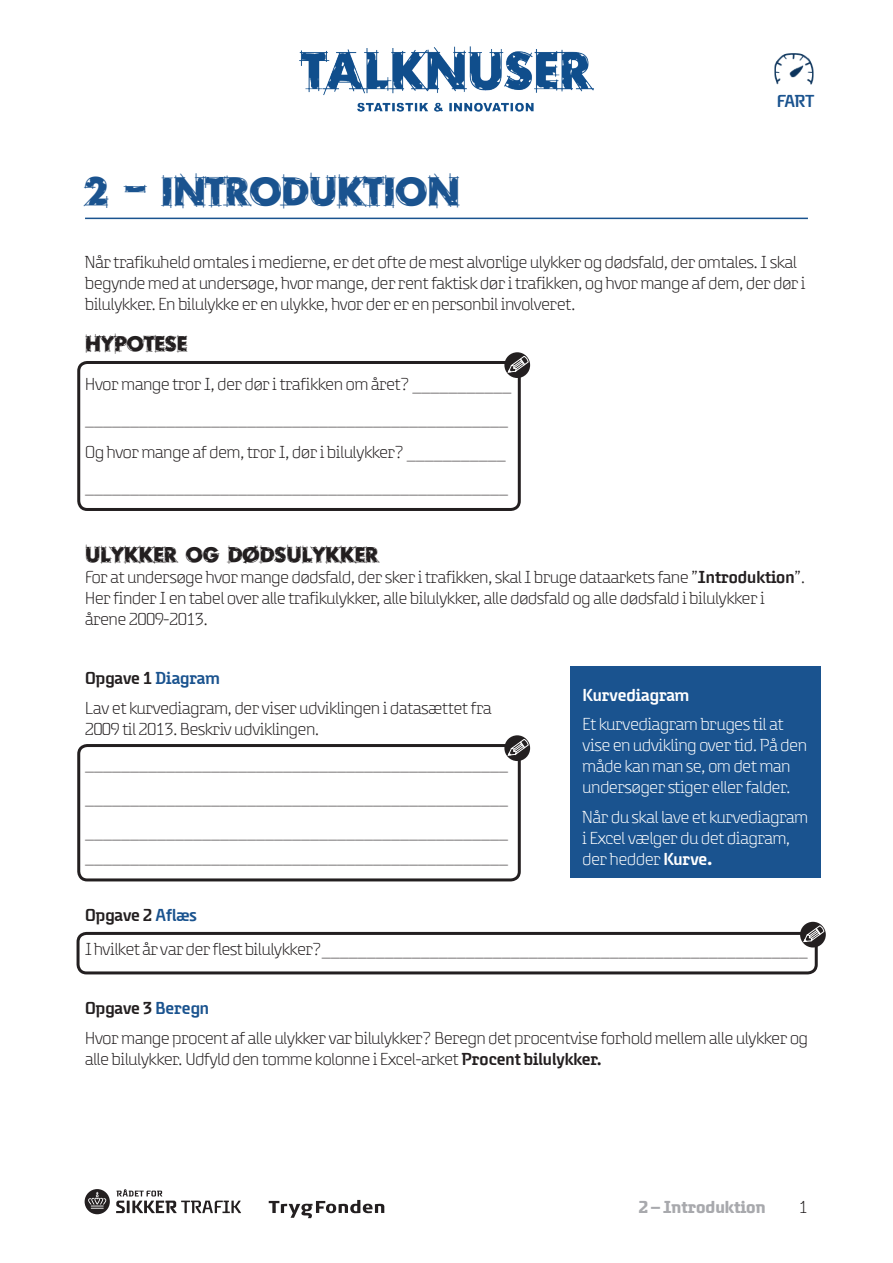
<style>
.page{position:relative;width:893px;height:1263px;background:#fff}
.page>*{position:absolute;margin:0;border:0;box-sizing:border-box;transform-origin:0 0}
.Heading_1{font:39px "Rough Draft";color:#1a538f}
.Heading_2{font:21px "Rough Draft";color:#231f20}
.t1{font:300 18px/21px "Safety";color:#231f20}
.t2{font:300 18px/21px "Safety";color:#fff}
.t3{font:600 18px "Safety";color:#231f20}
.t4{font:700 18px "Safety";color:#a8a9ad}
.Heading_3{font:600 18px "Safety";color:#fff}
.t5{font:600 18px "Safety";color:#1a538f}
.s1{font-weight:600}
.s2{color:#1a538f}
.s3{font-weight:700}
</style>
<div class="page">
<div style="left:85px;top:1189px;width:25px;height:25px;background:#231f20;border-radius:50%"></div>
<svg style="left:88px;top:1192px;width:18px;height:17px"></svg>
<svg style="left:116px;top:1189px;width:125px;height:24px"></svg>
<svg style="left:269px;top:1200px;width:115px;height:18px"></svg>
<img style="left:299px;top:47px;width:295px;height:65px">
<img style="left:774px;top:53px;width:40px;height:32px">
<hr style="left:85px;top:218px;width:723px;height:1px;background:#1a538f">
<div style="left:77px;top:361px;width:444px;height:150px;border:3px solid #231f20;border-radius:9px"></div>
<svg style="left:504px;top:352px;width:26px;height:26px"></svg>
<svg style="left:508px;top:356px;width:20px;height:16px"></svg>
<div style="left:77px;top:744px;width:444px;height:137px;border:3px solid #231f20;border-radius:9px"></div>
<svg style="left:504px;top:735px;width:26px;height:26px"></svg>
<svg style="left:508px;top:739px;width:20px;height:16px"></svg>
<div style="left:570px;top:666px;width:251px;height:211px;background:#1a538f"></div>
<div style="left:77px;top:932px;width:741px;height:42px;border:3px solid #231f20;border-radius:9px"></div>
<div style="left:800px;top:922px;width:26px;height:25px;background:#231f20;border-radius:50%"></div>
<svg style="left:803px;top:925px;width:21px;height:17px"></svg>
<p class="Heading_1" style="left:85px;top:166px;width:376px">2 – INTRODUKTION</p>
<p class="t5" style="left:777px;top:91px;width:39px">FART</p>
<p class="t1" style="left:85px;top:252px;width:722px">Når trafikuheld omtales i medierne, er det ofte de mest alvorlige ulykker og dødsfald, der omtales. I skal begynde med at undersøge, hvor mange, der rent faktisk dør i trafikken, og hvor mange af dem, der dør i bilulykker. En bilulykke er en ulykke, hvor der er en personbil involveret.</p>
<p class="Heading_2" style="left:85px;top:330px;width:104px">HYPOTESE</p>
<p class="t1" style="left:85px;top:373px;width:428px">Hvor mange tror I, der dør i trafikken om året? ___________</p>
<p class="t1" style="left:85px;top:407px;width:424px">_______________________________________________</p>
<p class="t1" style="left:85px;top:441px;width:422px">Og hvor mange af dem, tror I, dør i bilulykker? ___________</p>
<p class="t1" style="left:85px;top:475px;width:424px">_______________________________________________</p>
<p class="Heading_2" style="left:85px;top:541px;width:295px">ULYKKER OG DØDSULYKKER</p>
<p class="t1" style="left:85px;top:567px;width:721px">For at undersøge hvor mange dødsfald, der sker i trafikken, skal I bruge dataarkets fane ”<span class="s1">Introduktion</span>”.<br>Her finder I en tabel over alle trafikulykker, alle bilulykker, alle dødsfald og alle dødsfald i bilulykker i årene 2009-2013.</p>
<p class="t3" style="left:85px;top:669px;width:136px">Opgave 1 <span class="s2">Diagram</span></p>
<p class="t1" style="left:85px;top:697px;width:408px">Lav et kurvediagram, der viser udviklingen i datasættet fra<br>2009 til 2013. Beskriv udviklingen.</p>
<p class="t1" style="left:85px;top:752px;width:424px">_______________________________________________</p>
<p class="t1" style="left:85px;top:786px;width:424px">_______________________________________________</p>
<p class="t1" style="left:85px;top:818px;width:424px;line-height:25.5px">_______________________________________________ _______________________________________________</p>
<p class="Heading_3" style="left:583px;top:685px;width:108px">Kurvediagram</p>
<p class="t2" style="left:583px;top:713px;width:226px">Et kurvediagram bruges til at vise en udvikling over tid. På den måde kan man se, om det man undersøger stiger eller falder.</p>
<p class="t2" style="left:583px;top:806px;width:227px">Når du skal lave et kurvediagram i Excel vælger du det diagram, der hedder <span class="s1">Kurve</span><span class="s3">.</span></p>
<p class="t3" style="left:85px;top:906px;width:113px">Opgave 2 <span class="s2">Aflæs</span></p>
<p class="t1" style="left:85px;top:938px;width:724px">I hvilket år var der flest bilulykker?______________________________________________________</p>
<p class="t3" style="left:85px;top:998px;width:126px">Opgave 3 <span class="s2">Beregn</span></p>
<p class="t1" style="left:85px;top:1027px;width:724px">Hvor mange procent af alle ulykker var bilulykker? Beregn det procentvise forhold mellem alle ulykker og alle bilulykker. Udfyld den tomme kolonne i Excel-arket <span class="s1">Procent bilulykker.</span></p>
<p class="t4" style="left:638px;top:1197px;width:129px">2 – Introduktion</p>
<p class="t1" style="left:799px;top:1196px;width:10px">1</p>
</div>
